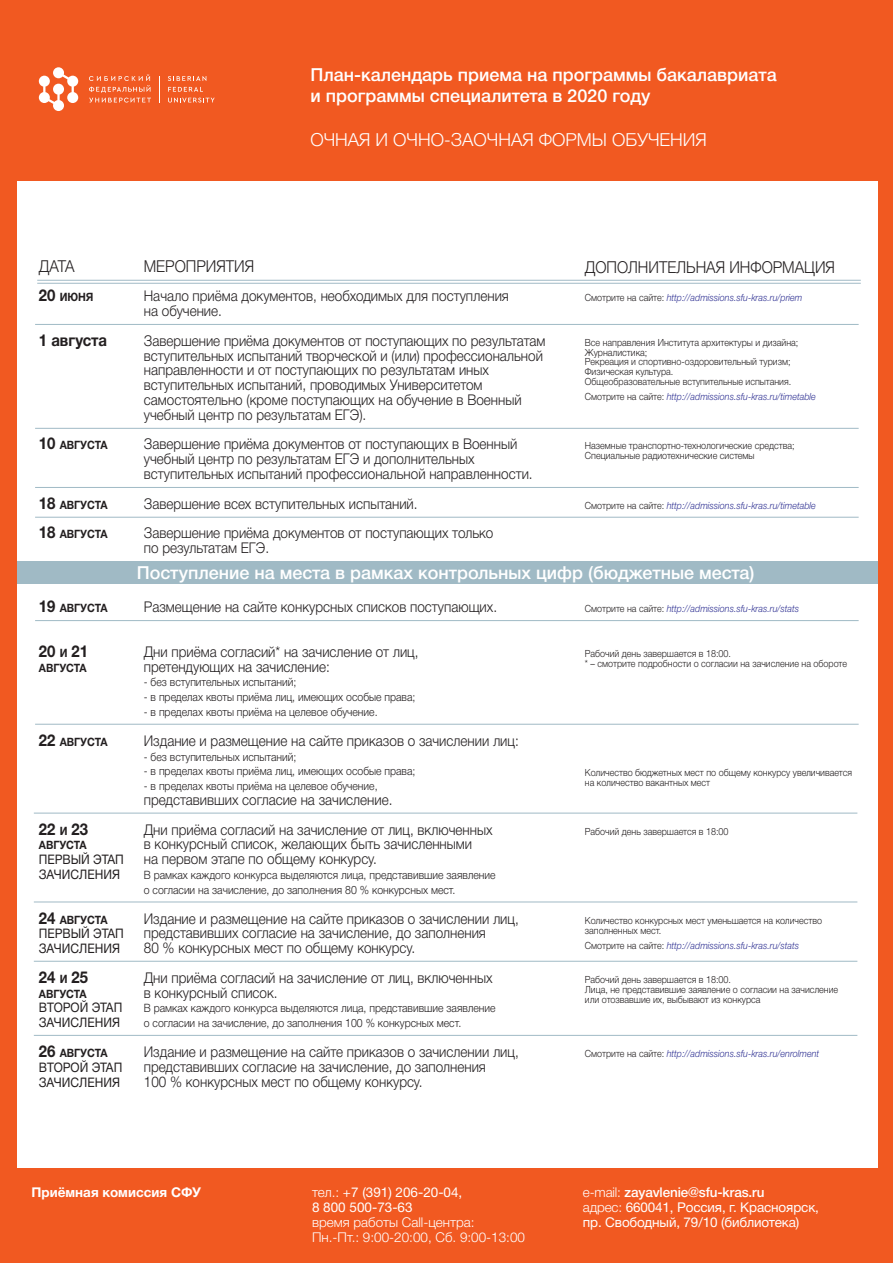
<style>
.page{position:relative;width:893px;height:1263px;background:#fff}
.page>*{position:absolute;margin:0;border:0;box-sizing:border-box;transform-origin:0 0}
.t1{font:500 18px/21.6px "Helvetica Neue Cyr";color:#fff}
.t2{font:300 18px "Helvetica Neue Cyr";color:#fff}
.t3{font:300 16.5px "Helvetica Neue Cyr";color:#231f20;scale:.91 1}
.t4{font:700 16.5px "Helvetica Neue Cyr";color:#231f20;scale:.91 1}
.t5{font:300 14.85px/14.9px "Helvetica Neue Cyr";color:#231f20;scale:.91 1}
.t6{font:13.5px/15px "Helvetica Neue Cyr";letter-spacing:-.01em;color:#fff}
.t7{font:300 13.5px/15px "Helvetica Neue Cyr";color:#fff}
.t8{font:700 13.5px "Helvetica Neue Cyr";color:#fff}
.t9{font:13.2px/14.9px "Helvetica Neue Cyr";color:#231f20;scale:.91 1}
.t10{font:300 11.55px/14.9px "Helvetica Neue Cyr";color:#231f20;scale:.91 1}
.t11{font:700 11.55px "Helvetica Neue Cyr";color:#231f20;scale:.91 1}
.t12{font:300 9.9px/9.9px "Helvetica Neue Cyr";color:#231f20;scale:.91 1}
.t13{font:italic 300 9.9px "Helvetica Neue Cyr";color:#2e3092;scale:.91 1}
.s1{font-size:16.5px}
.s2{font-size:11.55px}
.s3{font-style:normal;color:#231f20}
.s4{font-weight:300}
.s5{font-weight:500}
</style>
<div class="page">
<div style="left:0;top:1168px;width:893px;height:95px;background:#f15921"></div>
<div style="left:0;top:0;width:893px;height:181px;background:#f15921"></div>
<hr style="left:37px;top:280px;width:824px;height:1px;background:#a0bac5">
<hr style="left:37px;top:283px;width:824px;height:1px;background:#a0bac5">
<hr style="left:35px;top:324px;width:824px;height:1px;background:#a0bac5">
<hr style="left:35px;top:428px;width:824px;height:1px;background:#a0bac5">
<hr style="left:35px;top:487px;width:824px;height:1px;background:#a0bac5">
<hr style="left:35px;top:517px;width:824px;height:1px;background:#a0bac5">
<hr style="left:35px;top:620px;width:824px;height:1px;background:#a0bac5">
<hr style="left:34px;top:901px;width:823px;height:1px;background:#a0bac5">
<hr style="left:34px;top:813px;width:823px;height:1px;background:#a0bac5">
<hr style="left:34px;top:961px;width:823px;height:1px;background:#a0bac5">
<hr style="left:34px;top:1035px;width:823px;height:1px;background:#a0bac5">
<hr style="left:35px;top:724px;width:824px;height:1px;background:#a0bac5">
<div style="left:0;top:561px;width:893px;height:23px;background:#a0bac5"></div>
<div style="left:0;top:47px;width:16px;height:1216px;background:#f15921"></div>
<div style="left:878px;top:47px;width:15px;height:1216px;background:#f15921"></div>
<svg style="left:39px;top:67px;width:39px;height:44px"></svg>
<svg style="left:89px;top:74px;width:62px;height:29px"></svg>
<svg style="left:168px;top:76px;width:38px;height:5px"></svg>
<svg style="left:168px;top:87px;width:35px;height:5px"></svg>
<svg style="left:168px;top:98px;width:47px;height:5px"></svg>
<svg style="left:159px;top:76px;width:1px;height:27px"></svg>
<p class="t1" style="left:310px;top:64px;width:468px">План-календарь приема на программы бакалавриата и программы специалитета в 2020 году</p>
<p class="t2" style="left:310px;top:130px;width:398px">ОЧНАЯ И ОЧНО-ЗАОЧНАЯ ФОРМЫ ОБУЧЕНИЯ</p>
<p class="t3" style="left:39px;top:257px;width:41px">ДАТА</p>
<p class="t11" style="left:39px;top:291px;width:62px"><span class="s1">20</span> ИЮНЯ</p>
<p class="t4" style="left:39px;top:331px;width:77px">1 августа</p>
<p class="t11" style="left:39px;top:439px;width:77px"><span class="s1">10</span> АВГУСТА</p>
<p class="t11" style="left:39px;top:498px;width:77px"><span class="s1">18</span> АВГУСТА</p>
<p class="t11" style="left:39px;top:528px;width:77px"><span class="s1">18</span> АВГУСТА</p>
<p class="t11" style="left:39px;top:602px;width:77px"><span class="s1">19</span> АВГУСТА</p>
<p class="t4" style="left:39px;top:642px;width:56px">20 <span class="s2">И</span> 21</p>
<p class="t11" style="left:39px;top:661px;width:54px">АВГУСТА</p>
<p class="t11" style="left:39px;top:735px;width:77px"><span class="s1">22</span> АВГУСТА</p>
<p class="t4" style="left:39px;top:820px;width:56px">22 <span class="s2">И</span> 23</p>
<p class="t11" style="left:39px;top:839px;width:54px">АВГУСТА</p>
<p class="t9" style="left:39px;top:852px;width:95px">ПЕРВЫЙ ЭТАП<br>ЗАЧИСЛЕНИЯ</p>
<p class="t11" style="left:39px;top:913px;width:77px"><span class="s1">24</span> АВГУСТА</p>
<p class="t9" style="left:39px;top:926px;width:95px">ПЕРВЫЙ ЭТАП<br>ЗАЧИСЛЕНИЯ</p>
<p class="t4" style="left:39px;top:968px;width:56px">24 <span class="s2">И</span> 25</p>
<p class="t11" style="left:39px;top:987px;width:54px">АВГУСТА</p>
<p class="t9" style="left:39px;top:1000px;width:93px">ВТОРОЙ ЭТАП<br>ЗАЧИСЛЕНИЯ</p>
<p class="t11" style="left:39px;top:1046px;width:77px"><span class="s1">26</span> АВГУСТА</p>
<p class="t9" style="left:39px;top:1060px;width:93px">ВТОРОЙ ЭТАП<br>ЗАЧИСЛЕНИЯ</p>
<p class="t3" style="left:144px;top:257px;width:123px">МЕРОПРИЯТИЯ</p>
<p class="t5" style="left:144px;top:289px;width:403px">Начало приёма документов, необходимых для поступления на обучение.</p>
<p class="t5" style="left:144px;top:333px;width:443px">Завершение приёма документов от поступающих по результатам вступительных испытаний творческой и (или) профессиональной направленности и от поступающих по результатам иных вступительных испытаний, проводимых Университетом самостоятельно (кроме поступающих на обучение в Военный учебный центр по результатам ЕГЭ).</p>
<p class="t5" style="left:144px;top:437px;width:429px">Завершение приёма документов от поступающих в Военный учебный центр по результатам ЕГЭ и дополнительных вступительных испытаний профессиональной направленности.</p>
<p class="t5" style="left:144px;top:489px;width:386px;line-height:29.7px">Завершение всех вступительных испытаний.<br>Завершение приёма документов от поступающих только</p>
<p class="t5" style="left:144px;top:541px;width:139px">по результатам ЕГЭ.</p>
<p class="t3" style="left:585px;top:258px;width:276px">ДОПОЛНИТЕЛЬНАЯ ИНФОРМАЦИЯ</p>
<p class="t13" style="left:585px;top:292px;width:241px"><span class="s3">Смотрите на сайте:</span> http://admissions.sfu-kras.ru/priem</p>
<p class="t12" style="left:585px;top:337px;width:236px">Все направления Института архитектуры и дизайна; Журналистика;<br>Рекреация и спортивно-оздоровительный туризм; Физическая культура.<br>Общеобразовательные вступительные испытания.</p>
<p class="t13" style="left:585px;top:391px;width:255px"><span class="s3">Смотрите на сайте:</span> http://admissions.sfu-kras.ru/timetable</p>
<p class="t12" style="left:585px;top:441px;width:232px">Наземные транспортно-технологические средства;<br>Специальные радиотехнические системы</p>
<p class="t13" style="left:585px;top:500px;width:255px"><span class="s3">Смотрите на сайте:</span> http://admissions.sfu-kras.ru/timetable</p>
<p class="t1" style="left:137px;top:562px;width:619px">Поступление на места в рамках контрольных цифр (бюджетные места)</p>
<p class="t5" style="left:144px;top:600px;width:390px">Размещение на сайте конкурсных списков поступающих.</p>
<p class="t5" style="left:144px;top:644px;width:303px">Дни приёма согласий* на зачисление от лиц, претендующих на зачисление:</p>
<p class="t10" style="left:144px;top:675px;width:169px">- без вступительных испытаний;</p>
<p class="t10" style="left:144px;top:690px;width:300px">- в пределах квоты приёма лиц, имеющих особые права;</p>
<p class="t10" style="left:144px;top:705px;width:258px">- в пределах квоты приёма на целевое обучение.</p>
<p class="t5" style="left:144px;top:733px;width:414px">Издание и размещение на сайте приказов о зачислении лиц:</p>
<p class="t10" style="left:144px;top:749px;width:169px">- без вступительных испытаний;</p>
<p class="t10" style="left:144px;top:764px;width:300px">- в пределах квоты приёма лиц, имеющих особые права;</p>
<p class="t10" style="left:144px;top:779px;width:258px">- в пределах квоты приёма на целевое обучение,</p>
<p class="t5" style="left:144px;top:785px;width:385px;line-height:29.7px">представивших согласие на зачисление.<br>Дни приёма согласий на зачисление от лиц, включенных</p>
<p class="t5" style="left:144px;top:837px;width:362px">в конкурсный список, желающих быть зачисленными на первом этапе по общему конкурсу.</p>
<p class="t10" style="left:144px;top:868px;width:388px">В рамках каждого конкурса выделяются лица, представившие заявление о согласии на зачисление, до заполнения 80 % конкурсных мест.</p>
<p class="t5" style="left:144px;top:911px;width:414px">Издание и размещение на сайте приказов о зачислении лиц, представивших согласие на зачисление, до заполнения<br>80 % конкурсных мест по общему конкурсу.</p>
<p class="t5" style="left:144px;top:970px;width:385px">Дни приёма согласий на зачисление от лиц, включенных в конкурсный список.</p>
<p class="t10" style="left:144px;top:1001px;width:388px">В рамках каждого конкурса выделяются лица, представившие заявление о согласии на зачисление, до заполнения 100 % конкурсных мест.</p>
<p class="t5" style="left:144px;top:1044px;width:414px">Издание и размещение на сайте приказов о зачислении лиц, представивших согласие на зачисление, до заполнения<br>100 % конкурсных мест по общему конкурсу.</p>
<p class="t13" style="left:585px;top:603px;width:237px"><span class="s3">Смотрите на сайте:</span> http://admissions.sfu-kras.ru/stats</p>
<p class="t12" style="left:585px;top:649px;width:290px">Рабочий день завершается в 18:00.<br>* – смотрите подробности о согласии на зачисление на обороте</p>
<p class="t12" style="left:585px;top:767px;width:295px">Количество бюджетных мест по общему конкурсу увеличивается на количество вакантных мест</p>
<p class="t12" style="left:585px;top:826px;width:159px">Рабочий день завершается в 18:00</p>
<p class="t12" style="left:585px;top:916px;width:262px">Количество конкурсных мест уменьшается на количество заполненных мест.</p>
<p class="t13" style="left:585px;top:940px;width:237px"><span class="s3">Смотрите на сайте:</span> http://admissions.sfu-kras.ru/stats</p>
<p class="t12" style="left:585px;top:974px;width:280px">Рабочий день завершается в 18:00.<br>Лица, не представившие заявление о согласии на зачисление или отозвавшие их, выбывают из конкурса</p>
<p class="t13" style="left:585px;top:1048px;width:259px"><span class="s3">Смотрите на сайте:</span> http://admissions.sfu-kras.ru/enrolment</p>
<p class="t8" style="left:32px;top:1185px;width:171px">Приёмная комиссия СФУ</p>
<p class="t6" style="left:583px;top:1185px;width:238px"><span class="s4">e-mail:</span> <span class="s5">zayavlenie@sfu-kras.ru<br></span><span class="s4">адрес:</span> 660041, Россия, г. Красноярск, пр. Свободный, 79/10 (библиотека)</p>
<p class="t6" style="left:312px;top:1185px;width:152px"><span class="s4">тел.:</span> +7 (391) 206-20-04,<br>8 800 500-73-63</p>
<p class="t7" style="left:312px;top:1215px;width:215px">время работы Call-центра:<br>Пн.-Пт.: 9:00-20:00, Сб. 9:00-13:00</p>
</div>
